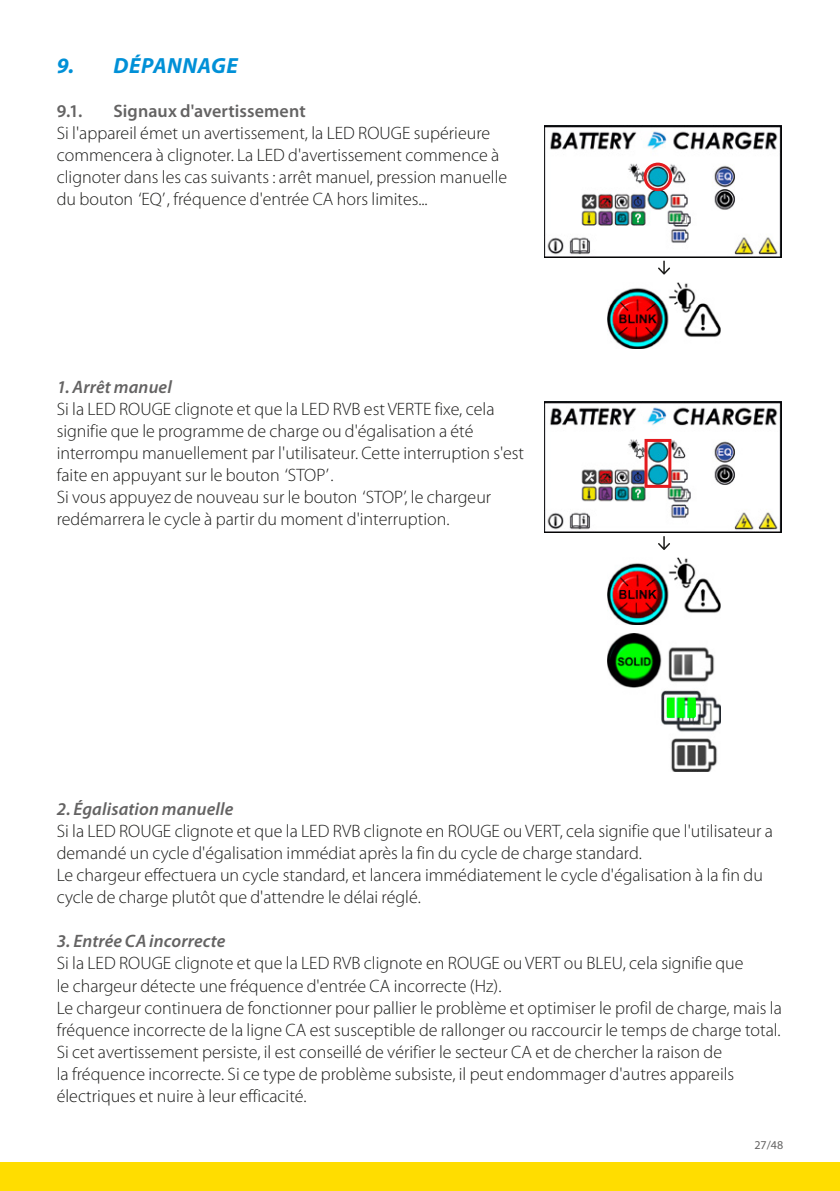
<style>
.page{position:relative;width:840px;height:1191px;background:#fff}
.page>*{position:absolute;margin:0;border:0;box-sizing:border-box;transform-origin:0 0}
.t1{font:italic 700 22px "Myriad Pro";letter-spacing:.02em;color:#0090d7}
.body{font:300 18px/22px "Myriad Pro";color:#1d1d1b}
.t2{font:italic 600 18px "Myriad Pro";letter-spacing:.01em;color:#646363}
.t3{font:600 18px "Myriad Pro";letter-spacing:.005em;color:#646363}
.t4{font:12px "Myriad Pro";color:#646363}
</style>
<div class="page">
<div style="left:0;top:1162px;width:839px;height:29px;background:#fd0"></div>
<img style="left:544px;top:126px;width:237px;height:131px">
<div style="left:643px;top:163px;width:28px;height:28px;border:3px solid #e41b1f;border-radius:50%"></div>
<svg style="left:658px;top:260px;width:11px;height:14px"></svg>
<img style="left:607px;top:282px;width:113px;height:67px">
<img style="left:544px;top:401px;width:237px;height:132px">
<div style="left:644px;top:439px;width:27px;height:49px;border:3px solid #e41b1f"></div>
<svg style="left:658px;top:536px;width:11px;height:14px"></svg>
<img style="left:607px;top:557px;width:113px;height:67px">
<img style="left:607px;top:633px;width:113px;height:138px">
<p class="t1" style="left:57px;top:54px;width:183px">9. DÉPANNAGE</p>
<p class="t3" style="left:57px;top:101px;width:27px">9.1.</p>
<p class="t3" style="left:113px;top:101px;width:194px">Signaux d'avertissement</p>
<p class="body" style="left:57px;top:123px;width:452px">Si l'appareil émet un avertissement, la LED ROUGE supérieure commencera à clignoter. La LED d'avertissement commence à clignoter dans les cas suivants : arrêt manuel, pression manuelle du bouton ‘EQ’, fréquence d'entrée CA hors limites...</p>
<p class="t2" style="left:57px;top:377px;width:117px">1. Arrêt manuel</p>
<p class="body" style="left:57px;top:398px;width:468px">Si la LED ROUGE clignote et que la LED RVB est VERTE fixe, cela signifie que le programme de charge ou d'égalisation a été interrompu manuellement par l'utilisateur. Cette interruption s'est faite en appuyant sur le bouton ‘STOP’.</p>
<p class="body" style="left:57px;top:486px;width:436px">Si vous appuyez de nouveau sur le bouton ‘STOP’, le chargeur redémarrera le cycle à partir du moment d'interruption.</p>
<p class="t2" style="left:57px;top:799px;width:178px">2. Égalisation manuelle</p>
<p class="body" style="left:57px;top:820px;width:717px">Si la LED ROUGE clignote et que la LED RVB clignote en ROUGE ou VERT, cela signifie que l'utilisateur a demandé un cycle d'égalisation immédiat après la fin du cycle de charge standard.</p>
<p class="body" style="left:57px;top:864px;width:707px">Le chargeur effectuera un cycle standard, et lancera immédiatement le cycle d'égalisation à la fin du cycle de charge plutôt que d'attendre le délai réglé.</p>
<p class="t2" style="left:57px;top:931px;width:170px">3. Entrée CA incorrecte</p>
<p class="body" style="left:57px;top:952px;width:688px">Si la LED ROUGE clignote et que la LED RVB clignote en ROUGE ou VERT ou BLEU, cela signifie que</p>
<p class="body" style="left:57px;top:974px;width:446px">le chargeur détecte une fréquence d'entrée CA incorrecte (Hz).</p>
<p class="body" style="left:57px;top:996px;width:726px">Le chargeur continuera de fonctionner pour pallier le problème et optimiser le profil de charge, mais la fréquence incorrecte de la ligne CA est susceptible de rallonger ou raccourcir le temps de charge total.</p>
<p class="body" style="left:57px;top:1040px;width:678px">Si cet avertissement persiste, il est conseillé de vérifier le secteur CA et de chercher la raison de la fréquence incorrecte. Si ce type de problème subsiste, il peut endommager d'autres appareils électriques et nuire à leur efficacité.</p>
<p class="t4" style="left:754px;top:1138px;width:30px">27/48</p>
</div>
